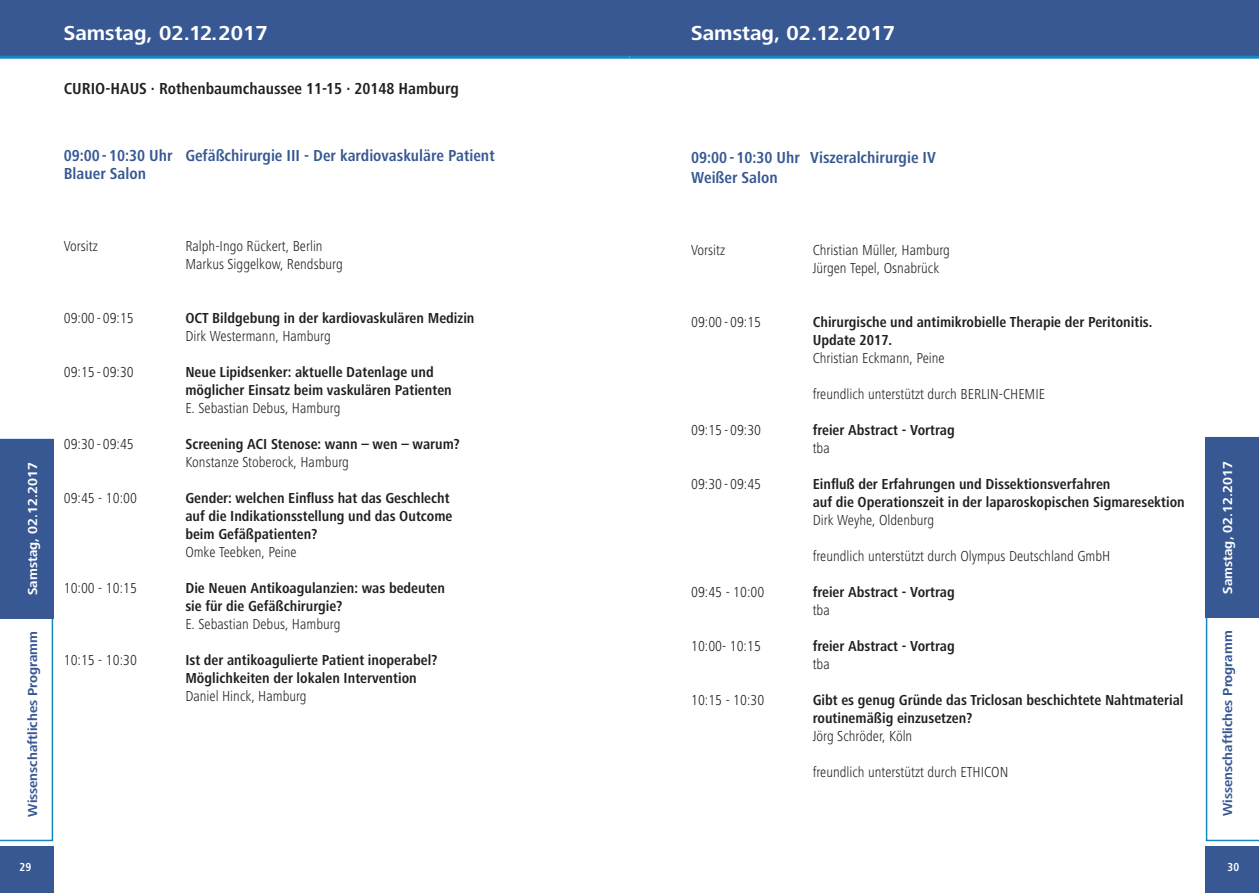
<style>
.page{position:relative;width:1259px;height:893px;background:#fff}
.page>*{position:absolute;margin:0;border:0;box-sizing:border-box;transform-origin:0 0}
.t1{font:700 21px "Frutiger Next LT";color:#fff}
.t2{font:700 condensed 16.5px/19.8px "Frutiger Next LT";color:#375893}
.t3{font:700 condensed 16.5px "Frutiger Next LT";color:#231f20}
.t4{font:700 condensed 15px/18px "Frutiger Next LT";color:#231f20}
.t5{font:300 condensed 15px/18px "Frutiger Next LT";color:#231f20}
.t6{font:700 13.5px "Frutiger Next LT";color:#375893}
.t7{font:700 13.5px "Frutiger Next LT";color:#fff}
.t8{font:700 condensed 12px "Frutiger Next LT";color:#fff}
</style>
<div class="page">
<div style="left:0;top:0;width:629px;height:56px;background:#375893"></div>
<div style="left:629px;top:0;width:630px;height:56px;background:#375893"></div>
<hr style="left:0;top:56px;width:629px;height:3px;background:#1587c2">
<hr style="left:629px;top:56px;width:630px;height:3px;background:#1587c2">
<svg style="left:1205px;top:618px;width:54px;height:223px"></svg>
<div style="left:1205px;top:437px;width:54px;height:181px;background:#375893"></div>
<svg style="left:0;top:618px;width:53px;height:223px"></svg>
<div style="left:0;top:439px;width:53px;height:179px;background:#375893"></div>
<div style="left:1205px;top:846px;width:54px;height:47px;background:#375893"></div>
<div style="left:0;top:846px;width:53px;height:47px;background:#375893"></div>
<h1 class="t1" style="left:64px;top:22px;width:205px">Samstag, 02.12.2017</h1>
<h1 class="t1" style="left:691px;top:22px;width:205px">Samstag, 02.12.2017</h1>
<p class="t3" style="left:64px;top:79px;width:396px">CURIO-HAUS · Rothenbaumchaussee 11-15 · 20148 Hamburg</p>
<p class="t2" style="left:64px;top:147px;width:432px;line-height:18px">09:00 - 10:30 Uhr Gefäßchirurgie III - Der kardiovaskuläre Patient<br>Blauer Salon</p>
<p class="t5" style="left:64px;top:237px;width:36px">Vorsitz</p>
<p class="t5" style="left:185px;top:237px;width:159px">Ralph-Ingo Rückert, Berlin<br>Markus Siggelkow, Rendsburg</p>
<p class="t2" style="left:691px;top:148px;width:246px">09:00 - 10:30 Uhr Viszeralchirurgie IV<br>Weißer Salon</p>
<p class="t5" style="left:691px;top:241px;width:36px">Vorsitz</p>
<p class="t5" style="left:812px;top:241px;width:139px">Christian Müller, Hamburg<br>Jürgen Tepel, Osnabrück</p>
<p class="t5" style="left:64px;top:309px;width:72px">09:00 - 09:15</p>
<p class="t4" style="left:185px;top:309px;width:291px">OCT Bildgebung in der kardiovaskulären Medizin</p>
<p class="t5" style="left:185px;top:327px;width:147px">Dirk Westermann, Hamburg</p>
<p class="t5" style="left:64px;top:363px;width:72px">09:15 - 09:30</p>
<p class="t4" style="left:185px;top:363px;width:268px">Neue Lipidsenker: aktuelle Datenlage und möglicher Einsatz beim vaskulären Patienten</p>
<p class="t5" style="left:185px;top:399px;width:157px">E. Sebastian Debus, Hamburg</p>
<p class="t5" style="left:64px;top:435px;width:72px">09:30 - 09:45</p>
<p class="t4" style="left:185px;top:435px;width:276px">Screening ACI Stenose: wann – wen – warum?</p>
<p class="t5" style="left:185px;top:453px;width:165px">Konstanze Stoberock, Hamburg</p>
<p class="t5" style="left:64px;top:489px;width:75px">09:45 - 10:00</p>
<p class="t4" style="left:185px;top:489px;width:269px">Gender: welchen Einfluss hat das Geschlecht auf die Indikationsstellung und das Outcome beim Gefäßpatienten?</p>
<p class="t5" style="left:185px;top:543px;width:113px">Omke Teebken, Peine</p>
<p class="t5" style="left:64px;top:579px;width:75px">10:00 - 10:15</p>
<p class="t4" style="left:185px;top:579px;width:261px">Die Neuen Antikoagulanzien: was bedeuten sie für die Gefäßchirurgie?</p>
<p class="t5" style="left:185px;top:615px;width:157px">E. Sebastian Debus, Hamburg</p>
<p class="t5" style="left:64px;top:651px;width:75px">10:15 - 10:30</p>
<p class="t4" style="left:185px;top:651px;width:253px">Ist der antikoagulierte Patient inoperabel?<br>Möglichkeiten der lokalen Intervention</p>
<p class="t5" style="left:185px;top:687px;width:123px">Daniel Hinck, Hamburg</p>
<p class="t5" style="left:691px;top:313px;width:72px">09:00 - 09:15</p>
<p class="t4" style="left:812px;top:313px;width:341px">Chirurgische und antimikrobielle Therapie der Peritonitis.<br>Update 2017.</p>
<p class="t5" style="left:812px;top:349px;width:133px">Christian Eckmann, Peine</p>
<p class="t5" style="left:812px;top:385px;width:234px">freundlich unterstützt durch BERLIN-CHEMIE</p>
<p class="t5" style="left:691px;top:421px;width:72px">09:15 - 09:30</p>
<p class="t4" style="left:812px;top:421px;width:143px">freier Abstract - Vortrag</p>
<p class="t5" style="left:812px;top:439px;width:19px">tba</p>
<p class="t5" style="left:691px;top:475px;width:72px">09:30 - 09:45</p>
<p class="t4" style="left:812px;top:475px;width:373px">Einfluß der Erfahrungen und Dissektionsverfahren<br>auf die Operationszeit in der laparoskopischen Sigmaresektion</p>
<p class="t5" style="left:812px;top:511px;width:123px">Dirk Weyhe, Oldenburg</p>
<p class="t5" style="left:812px;top:547px;width:299px">freundlich unterstützt durch Olympus Deutschland GmbH</p>
<p class="t5" style="left:691px;top:583px;width:75px">09:45 - 10:00</p>
<p class="t4" style="left:812px;top:583px;width:143px">freier Abstract - Vortrag</p>
<p class="t5" style="left:812px;top:601px;width:19px">tba</p>
<p class="t5" style="left:691px;top:637px;width:71px">10:00- 10:15</p>
<p class="t4" style="left:812px;top:637px;width:143px">freier Abstract - Vortrag</p>
<p class="t5" style="left:812px;top:655px;width:19px">tba</p>
<p class="t5" style="left:691px;top:691px;width:75px">10:15 - 10:30</p>
<p class="t4" style="left:812px;top:691px;width:372px">Gibt es genug Gründe das Triclosan beschichtete Nahtmaterial routinemäßig einzusetzen?</p>
<p class="t5" style="left:812px;top:727px;width:101px">Jörg Schröder, Köln</p>
<p class="t5" style="left:812px;top:763px;width:197px">freundlich unterstützt durch ETHICON</p>
<p class="t7" style="left:25px;top:595px;width:134px;rotate:-90deg">Samstag, 02.12.2017</p>
<p class="t7" style="left:1220px;top:594px;width:134px;rotate:-90deg">Samstag, 02.12.2017</p>
<p class="t6" style="left:25px;top:816px;width:187px;rotate:-90deg">Wissenschaftliches Programm</p>
<p class="t6" style="left:1220px;top:816px;width:187px;rotate:-90deg">Wissenschaftliches Programm</p>
<p class="t8" style="left:20px;top:860px;width:13px">29</p>
<p class="t8" style="left:1227px;top:860px;width:13px">30</p>
</div>
